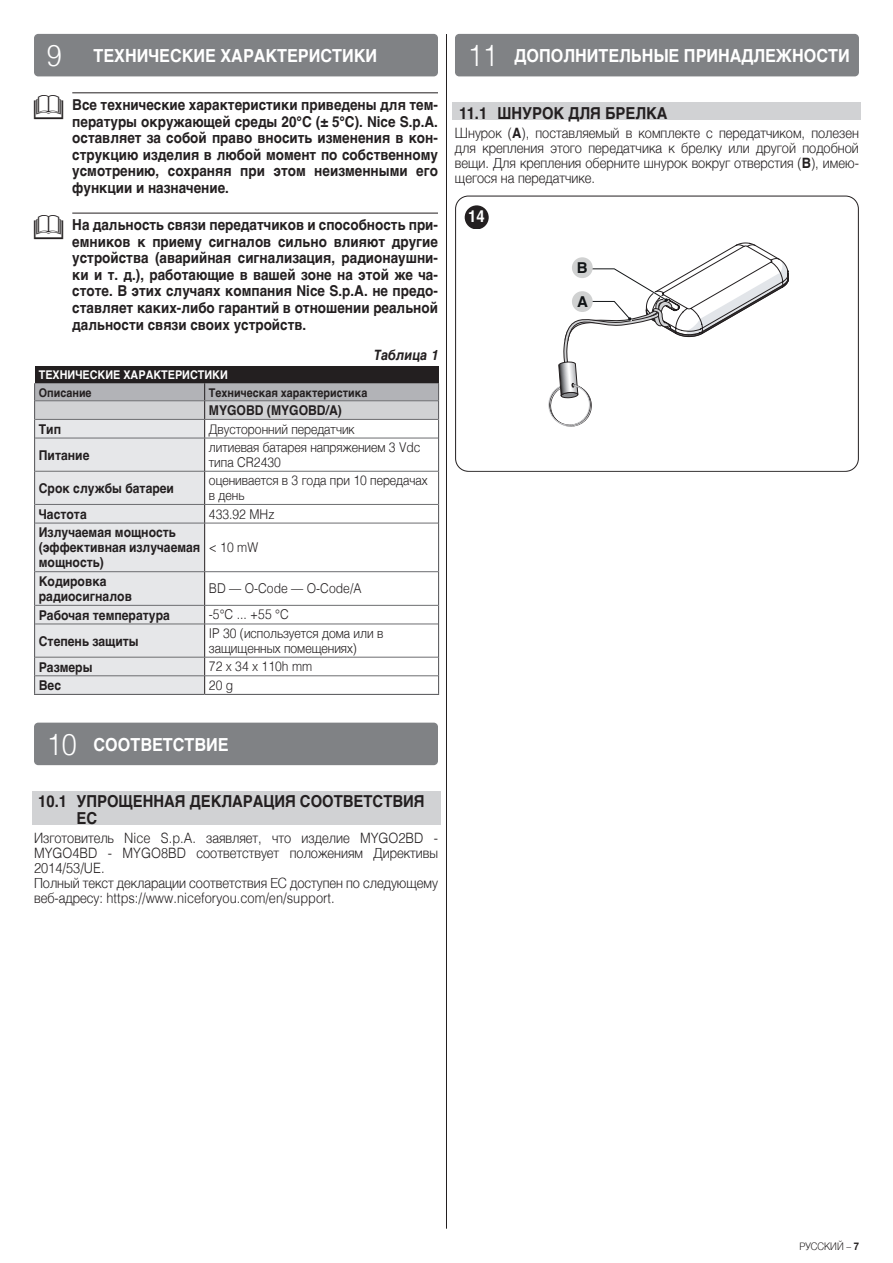
<style>
.page{position:relative;width:893px;height:1263px;background:#fff}
.page>*{position:absolute;margin:0;border:0;box-sizing:border-box;transform-origin:0 0}
.t1{font:700 18px "Helvetica";color:#fff;scale:.9 1}
.t2{font:700 16.5px/16.5px "Helvetica";color:#231f20;scale:.9 1}
.t3{font:700 16.5px "Helvetica";color:#fff;scale:.9 1}
.t4{font:700 15px/16.5px "Helvetica";color:#231f20;text-align:justify;scale:.9 1}
.t5{font:700 15px "Helvetica";color:#111416}
.t6{font:300 14.25px/15px "Helvetica";color:#231f20;scale:.9 1}
.t7{font:italic 700 14.25px "Helvetica";color:#231f20;scale:.9 1}
.t8{font:300 13.5px/15px "Helvetica";color:#231f20;scale:.9 1}
.t9{font:700 13.5px/15px "Helvetica";color:#231f20;scale:.9 1}
.t10{font:700 12px "Helvetica";color:#231f20;scale:.9 1}
.t11{font:700 12px "Helvetica";color:#fff;scale:.9 1}
.t12{font:300 10.5px "Helvetica";color:#231f20;scale:.9 1}
.s1{font-weight:300;font-size:30px}
.s2{font-family:"NICE Simboli";font-weight:400;font-size:28.5px}
.s3{font-weight:700}
</style>
<div class="page">
<hr style="left:72px;top:92px;width:366px;height:1px;background:#231f20">
<hr style="left:72px;top:213px;width:366px;height:1px;background:#231f20">
<div style="left:32px;top:791px;width:408px;height:34px;background:#d1d2d4"></div>
<div style="left:34px;top:34px;width:404px;height:42px;background:#808285;border-radius:4px"></div>
<div style="left:35px;top:366px;width:404px;height:17px;background:#231f20"></div>
<div style="left:35px;top:439px;width:169px;height:255px;background:#e6e7e9"></div>
<hr style="left:34px;top:438px;width:1px;height:33px;background:#636366">
<hr style="left:438px;top:438px;width:1px;height:33px;background:#636366">
<hr style="left:34px;top:471px;width:1px;height:33px;background:#636366">
<hr style="left:438px;top:471px;width:1px;height:33px;background:#636366">
<svg style="left:34px;top:504px;width:1px;height:19px"></svg>
<svg style="left:438px;top:504px;width:1px;height:19px"></svg>
<hr style="left:34px;top:523px;width:1px;height:49px;background:#636366">
<hr style="left:438px;top:523px;width:1px;height:49px;background:#636366">
<hr style="left:34px;top:572px;width:1px;height:33px;background:#636366">
<hr style="left:438px;top:572px;width:1px;height:33px;background:#636366">
<svg style="left:34px;top:605px;width:1px;height:19px"></svg>
<svg style="left:438px;top:605px;width:1px;height:19px"></svg>
<hr style="left:34px;top:624px;width:1px;height:33px;background:#636366">
<hr style="left:438px;top:624px;width:1px;height:33px;background:#636366">
<svg style="left:34px;top:657px;width:1px;height:37px"></svg>
<svg style="left:438px;top:657px;width:1px;height:37px"></svg>
<hr style="left:34px;top:694px;width:171px;height:1px;background:#636366">
<hr style="left:205px;top:694px;width:234px;height:1px;background:#636366">
<svg style="left:34px;top:383px;width:405px;height:55px"></svg>
<hr style="left:204px;top:438px;width:1px;height:33px;background:#231f20">
<hr style="left:204px;top:471px;width:1px;height:33px;background:#231f20">
<svg style="left:204px;top:505px;width:1px;height:18px"></svg>
<hr style="left:204px;top:523px;width:1px;height:48px;background:#231f20">
<hr style="left:204px;top:572px;width:1px;height:33px;background:#231f20">
<svg style="left:204px;top:606px;width:1px;height:18px"></svg>
<hr style="left:204px;top:624px;width:1px;height:33px;background:#231f20">
<svg style="left:204px;top:658px;width:1px;height:36px"></svg>
<hr style="left:35px;top:400px;width:170px;height:1px;background:#6c6d70">
<hr style="left:205px;top:400px;width:233px;height:1px;background:#6c6d70">
<hr style="left:35px;top:419px;width:170px;height:1px;background:#6c6d70">
<hr style="left:205px;top:419px;width:233px;height:1px;background:#6c6d70">
<hr style="left:35px;top:438px;width:170px;height:1px;background:#6c6d70">
<hr style="left:205px;top:438px;width:233px;height:1px;background:#6c6d70">
<hr style="left:35px;top:471px;width:170px;height:1px;background:#6c6d70">
<hr style="left:205px;top:471px;width:233px;height:1px;background:#6c6d70">
<hr style="left:35px;top:504px;width:170px;height:1px;background:#6c6d70">
<hr style="left:205px;top:504px;width:233px;height:1px;background:#6c6d70">
<hr style="left:35px;top:523px;width:170px;height:1px;background:#6c6d70">
<hr style="left:205px;top:523px;width:233px;height:1px;background:#6c6d70">
<hr style="left:35px;top:571px;width:170px;height:1px;background:#6c6d70">
<hr style="left:205px;top:571px;width:233px;height:1px;background:#6c6d70">
<hr style="left:35px;top:605px;width:170px;height:1px;background:#6c6d70">
<hr style="left:205px;top:605px;width:233px;height:1px;background:#6c6d70">
<hr style="left:35px;top:624px;width:170px;height:1px;background:#6c6d70">
<hr style="left:205px;top:624px;width:233px;height:1px;background:#6c6d70">
<hr style="left:35px;top:657px;width:170px;height:1px;background:#6c6d70">
<hr style="left:205px;top:657px;width:233px;height:1px;background:#6c6d70">
<hr style="left:35px;top:675px;width:170px;height:1px;background:#6c6d70">
<hr style="left:205px;top:675px;width:233px;height:1px;background:#6c6d70">
<div style="left:34px;top:723px;width:404px;height:42px;background:#808285;border-radius:4px"></div>
<hr style="left:446px;top:34px;width:1px;height:1195px;background:#231f20">
<div style="left:453px;top:102px;width:408px;height:17px;background:#d1d2d4"></div>
<div style="left:455px;top:34px;width:404px;height:42px;background:#808285;border-radius:4px"></div>
<div style="left:455px;top:196px;width:404px;height:276px;border:1px solid #231f20;border-radius:13px"></div>
<svg style="left:548px;top:242px;width:241px;height:185px"></svg>
<div style="left:572px;top:291px;width:21px;height:21px;background:#d0d1d1;border-radius:50%"></div>
<div style="left:572px;top:257px;width:21px;height:21px;background:#d0d1d1;border-radius:50%"></div>
<div style="left:458px;top:200px;width:398px;height:270px;border:11px solid #fff;border-radius:7px"></div>
<div style="left:465px;top:205px;width:23px;height:24px;background:#231f20;border-radius:50%"></div>
<p class="t1" style="left:47px;top:45px;width:369px"><span class="s1">9</span> ТЕХНИЧЕСКИЕ ХАРАКТЕРИСТИКИ</p>
<p class="t4" style="left:72px;top:98px;width:408px;text-indent:-38px"><span class="s2">l</span> Все технические характеристики приведены для тем&shy;пературы окружающей среды 20°C (± 5°C). Nice S.p.A. оставляет за собой право вносить изменения в кон&shy;струкцию изделия в любой момент по собственному усмотрению, сохраняя при этом неизменными его функции и назначение.</p>
<p class="t4" style="left:72px;top:219px;width:408px;text-indent:-38px"><span class="s2">l</span> На дальность связи передатчиков и способность при&shy;емников к приему сигналов сильно влияют другие устройства (аварийная сигнализация, радионаушни&shy;ки и т. д.), работающие в вашей зоне на этой же ча&shy;стоте. В этих случаях компания Nice S.p.A. не предо&shy;ставляет каких-либо гарантий в отношении реальной дальности связи своих устройств.</p>
<p class="t7" style="left:374px;top:347px;width:73px">Таблица 1</p>
<p class="t11" style="left:39px;top:367px;width:212px">ТЕХНИЧЕСКИЕ ХАРАКТЕРИСТИКИ</p>
<p class="t10" style="left:39px;top:385px;width:60px">Описание</p>
<p class="t10" style="left:209px;top:385px;width:178px">Техническая характеристика</p>
<p class="t9" style="left:209px;top:404px;width:149px">MYGOBD (MYGOBD/A)</p>
<p class="t9" style="left:39px;top:423px;width:26px">Тип</p>
<p class="t8" style="left:209px;top:420px;width:163px">Двусторонний передатчик</p>
<p class="t9" style="left:39px;top:449px;width:58px">Питание</p>
<p class="t8" style="left:209px;top:439px;width:237px">литиевая батарея напряжением 3 Vdc типа CR2430</p>
<p class="t9" style="left:39px;top:482px;width:152px">Срок службы батареи</p>
<p class="t8" style="left:209px;top:472px;width:245px">оценивается в 3 года при 10 передачах в день</p>
<p class="t9" style="left:39px;top:508px;width:55px">Частота</p>
<p class="t8" style="left:209px;top:505px;width:74px">433.92 MHz</p>
<p class="t9" style="left:39px;top:527px;width:181px">Излучаемая мощность (эффективная излучаемая мощность)</p>
<p class="t8" style="left:209px;top:539px;width:56px">&lt; 10 mW</p>
<p class="t9" style="left:39px;top:575px;width:105px">Кодировка радиосигналов</p>
<p class="t8" style="left:209px;top:580px;width:171px">BD — O-Code — O-Code/A</p>
<p class="t9" style="left:39px;top:609px;width:147px">Рабочая температура</p>
<p class="t8" style="left:209px;top:606px;width:90px">-5°C ... +55 °C</p>
<p class="t9" style="left:39px;top:635px;width:112px">Степень защиты</p>
<p class="t8" style="left:209px;top:625px;width:195px">IP 30 (используется дома или в защищенных помещениях)</p>
<p class="t9" style="left:39px;top:661px;width:61px">Размеры</p>
<p class="t8" style="left:209px;top:658px;width:116px">72 x 34 x 110h mm</p>
<p class="t9" style="left:39px;top:679px;width:26px">Вес</p>
<p class="t8" style="left:209px;top:677px;width:29px">20 g</p>
<p class="t1" style="left:47px;top:733px;width:204px"><span class="s1">10</span> СООТВЕТСТВИЕ</p>
<p class="t2" style="left:77px;top:795px;width:388px;text-indent:-38px">10.1 УПРОЩЕННАЯ ДЕКЛАРАЦИЯ СООТВЕТСТВИЯ<br>ЕС</p>
<p class="t6" style="left:34px;top:830px;width:450px">Изготовитель Nice S.p.A. заявляет, что изделие MYGO2BD - MYGO4BD - MYGO8BD соответствует положениям Директивы 2014/53/UE.<br>Полный текст декларации соответствия ЕС доступен по следующему веб-адресу: https://www.niceforyou.com/en/support.</p>
<p class="t1" style="left:468px;top:45px;width:426px"><span class="s1">11</span> ДОПОЛНИТЕЛЬНЫЕ ПРИНАДЛЕЖНОСТИ</p>
<p class="t2" style="left:459px;top:106px;width:233px">11.1 ШНУРОК ДЛЯ БРЕЛКА</p>
<p class="t6" style="left:455px;top:124px;width:450px;text-align:justify">Шнурок (<span class="s3">A</span>), поставляемый в комплекте с передатчиком, полезен для крепления этого передатчика к брелку или другой подобной вещи. Для крепления оберните шнурок вокруг отверстия (<span class="s3">B</span>), имею&shy;щегося на передатчике.</p>
<p class="t3" style="left:468px;top:206px;width:20px">14</p>
<p class="t5" style="left:577px;top:259px;width:12px">B</p>
<p class="t5" style="left:577px;top:293px;width:12px">A</p>
<p class="t12" style="left:799px;top:1237px;width:68px">РУССКИЙ – <span class="s3">7</span></p>
</div>
